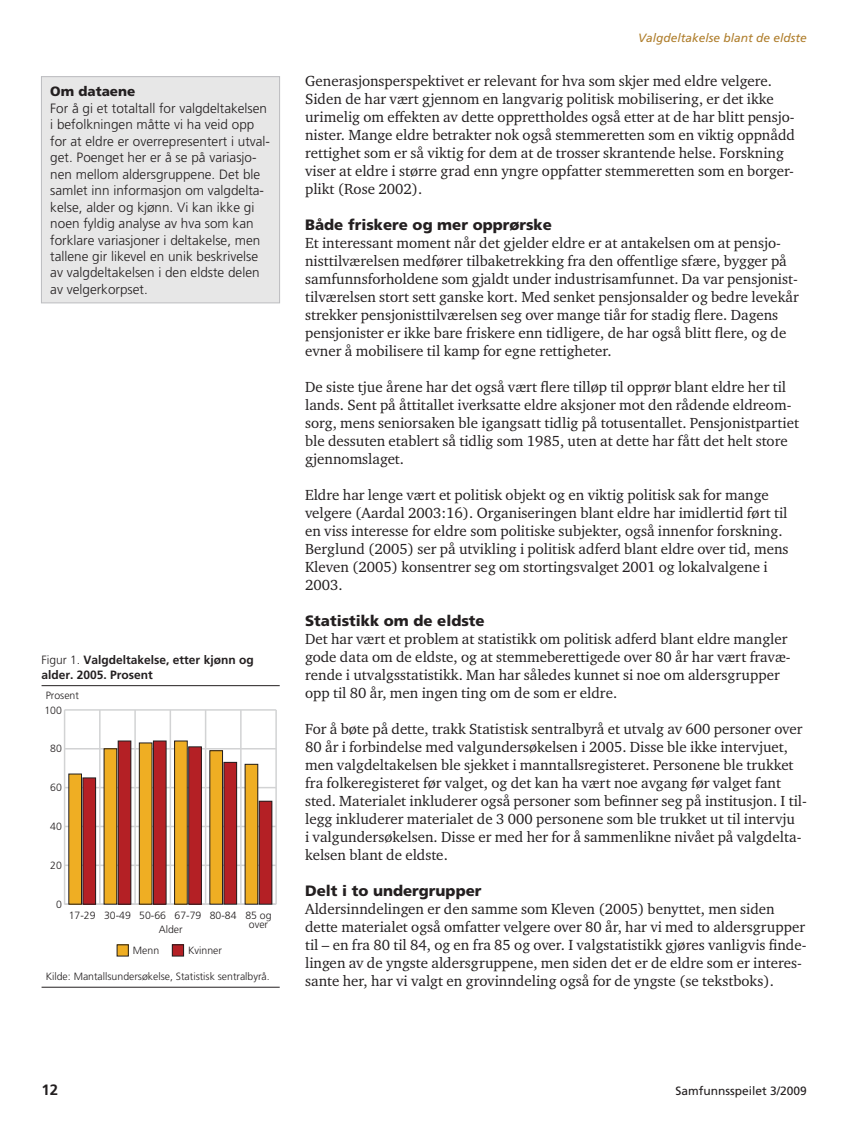
<style>
.page{position:relative;width:866px;height:1128px;background:#fff}
.page>*{position:absolute;margin:0;border:0;box-sizing:border-box;transform-origin:0 0}
.t1{font:15px/18px "Charter ITC Std";color:#231f20}
.t2{font:900 15px "Frutiger";color:#231f20}
.t3{font:700 15px "Frutiger";color:#231f20}
.t4{font:300 13.5px/16.5px "Frutiger";color:#231f20}
.t5{font:900 13.5px "Frutiger";color:#231f20}
.t6{font:700 12px/15px "Frutiger";color:#231f20}
.t7{font:italic 12px "Frutiger";color:#af7e2c}
.t8{font:12px "Frutiger";color:#231f20}
.t9{font:300 10.5px/9.8px "Frutiger";color:#221e1f;text-align:center}
.s1{font-weight:300}
</style>
<div class="page">
<div style="left:41px;top:77px;width:239px;height:226px;background:#e7e7e7"></div>
<div style="left:41px;top:76px;width:239px;height:227px;border:1px solid #bcbdc0"></div>
<hr style="left:42px;top:685px;width:238px;height:1px;background:#231f20">
<hr style="left:42px;top:987px;width:238px;height:1px;background:#231f20">
<hr style="left:64px;top:710px;width:1px;height:194px;background:#d2d3d4">
<hr style="left:99px;top:710px;width:2px;height:194px;background:#d2d3d4">
<hr style="left:134px;top:710px;width:2px;height:194px;background:#d2d3d4">
<hr style="left:170px;top:710px;width:1px;height:194px;background:#d2d3d4">
<hr style="left:205px;top:710px;width:1px;height:194px;background:#d2d3d4">
<hr style="left:240px;top:710px;width:2px;height:194px;background:#d2d3d4">
<hr style="left:275px;top:710px;width:2px;height:194px;background:#d2d3d4">
<hr style="left:65px;top:903px;width:211px;height:2px;background:#d2d3d4">
<hr style="left:65px;top:865px;width:211px;height:1px;background:#d2d3d4">
<hr style="left:65px;top:826px;width:211px;height:1px;background:#d2d3d4">
<hr style="left:65px;top:787px;width:211px;height:1px;background:#d2d3d4">
<hr style="left:65px;top:748px;width:211px;height:2px;background:#d2d3d4">
<hr style="left:65px;top:709px;width:211px;height:2px;background:#d2d3d4">
<div style="left:83px;top:778px;width:13px;height:126px;background:#b42025"></div>
<div style="left:83px;top:778px;width:13px;height:126px;border:1px solid #221e1f"></div>
<div style="left:118px;top:741px;width:13px;height:163px;background:#b42025"></div>
<div style="left:118px;top:741px;width:13px;height:163px;border:1px solid #221e1f"></div>
<div style="left:153px;top:741px;width:13px;height:163px;background:#b42025"></div>
<div style="left:153px;top:741px;width:13px;height:163px;border:1px solid #221e1f"></div>
<div style="left:189px;top:747px;width:12px;height:157px;background:#b42025"></div>
<div style="left:188px;top:747px;width:14px;height:157px;border:1px solid #221e1f"></div>
<div style="left:224px;top:762px;width:13px;height:142px;background:#b42025"></div>
<div style="left:224px;top:762px;width:13px;height:142px;border:1px solid #221e1f"></div>
<div style="left:259px;top:801px;width:13px;height:103px;background:#b42025"></div>
<div style="left:259px;top:801px;width:13px;height:103px;border:1px solid #221e1f"></div>
<div style="left:69px;top:774px;width:12px;height:130px;background:#efae23"></div>
<div style="left:69px;top:774px;width:13px;height:130px;border:1px solid #221e1f"></div>
<div style="left:104px;top:749px;width:13px;height:155px;background:#efae23"></div>
<div style="left:104px;top:749px;width:13px;height:155px;border:1px solid #221e1f"></div>
<div style="left:139px;top:743px;width:13px;height:161px;background:#efae23"></div>
<div style="left:139px;top:743px;width:13px;height:161px;border:1px solid #221e1f"></div>
<div style="left:175px;top:741px;width:12px;height:163px;background:#efae23"></div>
<div style="left:174px;top:741px;width:13px;height:163px;border:1px solid #221e1f"></div>
<div style="left:210px;top:751px;width:12px;height:153px;background:#efae23"></div>
<div style="left:210px;top:750px;width:13px;height:154px;border:1px solid #221e1f"></div>
<div style="left:245px;top:764px;width:13px;height:140px;background:#efae23"></div>
<div style="left:245px;top:764px;width:13px;height:140px;border:1px solid #221e1f"></div>
<div style="left:117px;top:945px;width:11px;height:11px;background:#efae23"></div>
<div style="left:117px;top:945px;width:12px;height:11px;border:1px solid #221e1f"></div>
<div style="left:172px;top:945px;width:12px;height:11px;background:#b42025"></div>
<div style="left:172px;top:945px;width:12px;height:11px;border:1px solid #221e1f"></div>
<p class="t5" style="left:50px;top:86px;width:87px">Om dataene</p>
<p class="t4" style="left:50px;top:101px;width:221px">For å gi et totaltall for valgdeltakelsen i befolkningen måtte vi ha veid opp for at eldre er overrepresentert i utval&shy;get. Poenget her er å se på variasjo&shy;nen mellom aldersgruppene. Det ble samlet inn informasjon om valgdelta&shy;kelse, alder og kjønn. Vi kan ikke gi noen fyldig analyse av hva som kan forklare variasjoner i deltakelse, men tallene gir likevel en unik beskrivelse av valgdeltakelsen i den eldste delen av velgerkorpset.</p>
<p class="t6" style="left:42px;top:653px;width:214px"><span class="s1">Figur 1.</span> Valgdeltakelse, etter kjønn og alder. 2005. Prosent</p>
<p class="t9" style="left:46px;top:692px;width:35px">Prosent</p>
<p class="t9" style="left:44px;top:706px;width:19px">100</p>
<p class="t9" style="left:50px;top:745px;width:13px">80</p>
<p class="t9" style="left:50px;top:784px;width:13px">60</p>
<p class="t9" style="left:50px;top:822px;width:13px">40</p>
<p class="t9" style="left:50px;top:861px;width:13px">20</p>
<p class="t9" style="left:56px;top:900px;width:7px">0</p>
<p class="t9" style="left:159px;top:908px;width:79px;line-height:14.7px;text-align:left;text-indent:-90px">17-29 30-49 50-66 67-79 80-84<br>Alder</p>
<p class="t9" style="left:245px;top:911px;width:28px">85 og over</p>
<p class="t9" style="left:133px;top:947px;width:28px">Menn</p>
<p class="t9" style="left:188px;top:947px;width:35px">Kvinner</p>
<p class="t9" style="left:46px;top:973px;width:226px">Kilde: Mantallsundersøkelse, Statistisk sentralbyrå.</p>
<p class="t7" style="left:638px;top:33px;width:170px">Valgdeltakelse blant de eldste</p>
<p class="t1" style="left:305px;top:72px;width:491px">Generasjonsperspektivet er relevant for hva som skjer med eldre velgere.<br>Siden de har vært gjennom en langvarig politisk mobilisering, er det ikke urimelig om effekten av dette opprettholdes også etter at de har blitt pensjo&shy;nister. Mange eldre betrakter nok også stemmeretten som en viktig oppnådd rettighet som er så viktig for dem at de trosser skrantende helse. Forskning viser at eldre i større grad enn yngre oppfatter stemmeretten som en borger&shy;plikt (Rose 2002).</p>
<p class="t2" style="left:305px;top:219px;width:248px">Både friskere og mer opprørske</p>
<p class="t1" style="left:305px;top:234px;width:495px">Et interessant moment når det gjelder eldre er at antakelsen om at pensjo&shy;nisttilværelsen medfører tilbaketrekking fra den offentlige sfære, bygger på samfunnsforholdene som gjaldt under industrisamfunnet. Da var pensjonist&shy;tilværelsen stort sett ganske kort. Med senket pensjonsalder og bedre levekår strekker pensjonisttilværelsen seg over mange tiår for stadig flere. Dagens pensjonister er ikke bare friskere enn tidligere, de har også blitt flere, og de evner å mobilisere til kamp for egne rettigheter.</p>
<p class="t1" style="left:305px;top:378px;width:495px">De siste tjue årene har det også vært flere tilløp til opprør blant eldre her til lands. Sent på åttitallet iverksatte eldre aksjoner mot den rådende eldreom&shy;sorg, mens seniorsaken ble igangsatt tidlig på totusentallet. Pensjonistpartiet ble dessuten etablert så tidlig som 1985, uten at dette har fått det helt store gjennomslaget.</p>
<p class="t1" style="left:305px;top:486px;width:485px">Eldre har lenge vært et politisk objekt og en viktig politisk sak for mange velgere (Aardal 2003:16). Organiseringen blant eldre har imidlertid ført til en viss interesse for eldre som politiske subjekter, også innenfor forskning.<br>Berglund (2005) ser på utvikling i politisk adferd blant eldre over tid, mens Kleven (2005) konsentrer seg om stortingsvalget 2001 og lokalvalgene i 2003.</p>
<p class="t2" style="left:305px;top:615px;width:181px">Statistikk om de eldste</p>
<p class="t1" style="left:305px;top:630px;width:487px">Det har vært et problem at statistikk om politisk adferd blant eldre mangler gode data om de eldste, og at stemmeberettigede over 80 år har vært fravæ&shy;rende i utvalgsstatistikk. Man har således kunnet si noe om aldersgrupper opp til 80 år, men ingen ting om de som er eldre.</p>
<p class="t1" style="left:305px;top:720px;width:503px">For å bøte på dette, trakk Statistisk sentralbyrå et utvalg av 600 personer over 80 år i forbindelse med valgundersøkelsen i 2005. Disse ble ikke intervjuet, men valgdeltakelsen ble sjekket i manntallsregisteret. Personene ble trukket fra folkeregisteret før valget, og det kan ha vært noe avgang før valget fant sted. Materialet inkluderer også personer som befinner seg på institusjon. I til&shy;legg inkluderer materialet de 3 000 personene som ble trukket ut til intervju<br>i valgundersøkelsen. Disse er med her for å sammenlikne nivået på valgdelta&shy;kelsen blant de eldste.</p>
<p class="t2" style="left:305px;top:885px;width:178px">Delt i to undergrupper</p>
<p class="t1" style="left:305px;top:900px;width:503px">Aldersinndelingen er den samme som Kleven (2005) benyttet, men siden dette materialet også omfatter velgere over 80 år, har vi med to aldersgrupper til – en fra 80 til 84, og en fra 85 og over. I valgstatistikk gjøres vanligvis finde&shy;lingen av de yngste aldersgruppene, men siden det er de eldre som er interes&shy;sante her, har vi valgt en grovinndeling også for de yngste (se tekstboks).</p>
<p class="t3" style="left:41px;top:1084px;width:18px">12</p>
<p class="t8" style="left:675px;top:1086px;width:133px">Samfunnsspeilet 3/2009</p>
</div>
